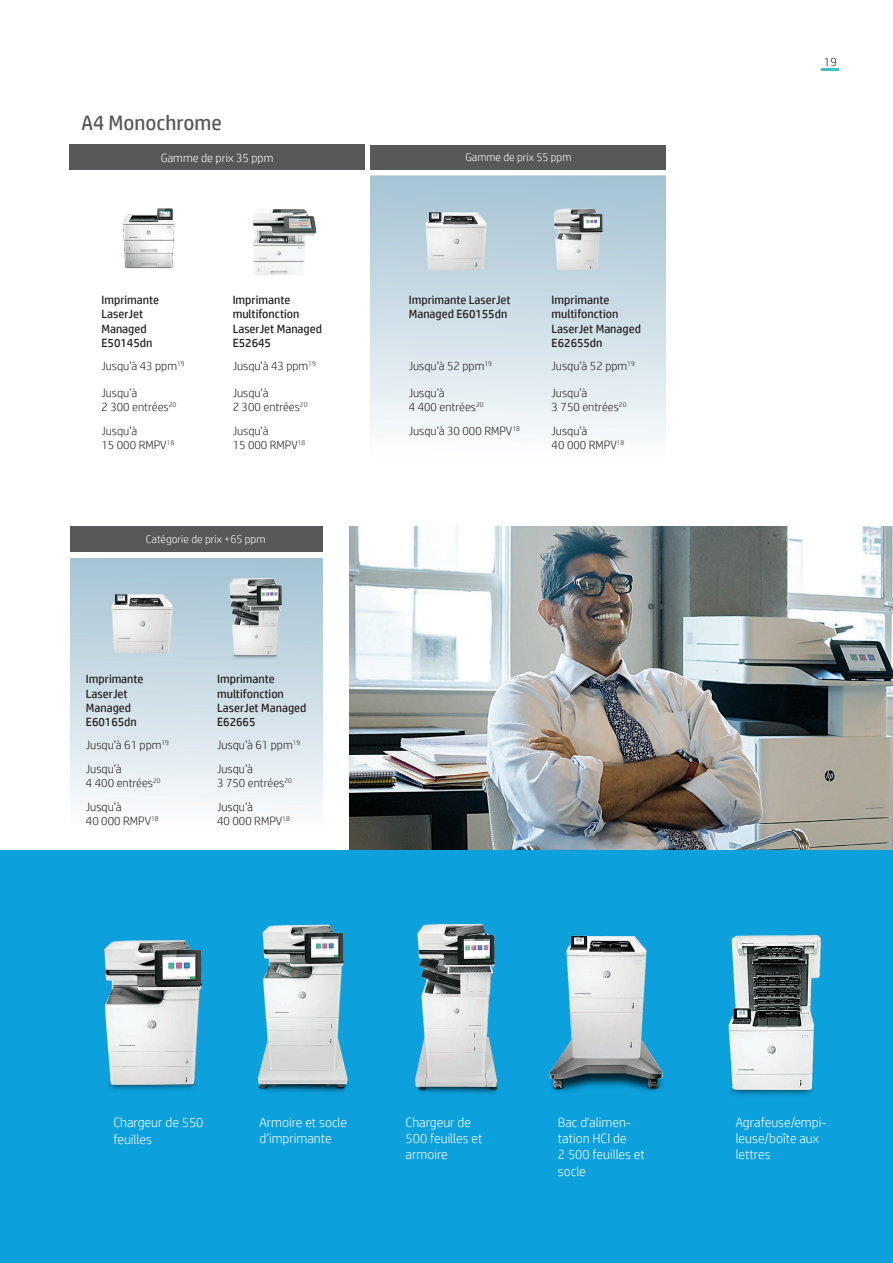
<style>
.page{position:relative;width:893px;height:1263px;background:#fff}
.page>*{position:absolute;margin:0;border:0;box-sizing:border-box;transform-origin:0 0}
.t1{font:21px "HP Simplified";color:#57585a}
.t2{font:300 13.5px/16.2px "HP Simplified";color:#fff}
.t3{font:300 12px/14.4px "HP Simplified";color:#231f20}
.t4{font:12px/14.4px "HP Simplified";color:#231f20}
.t5{font:300 12px "HP Simplified";color:#fff}
.t6{font:300 11.25px "HP Simplified";color:#fff}
</style>
<div class="page">
<img style="left:350px;top:526px;width:543px;height:324px">
<div style="left:0;top:850px;width:893px;height:413px;background:#0ca0dd"></div>
<img style="left:257px;top:924px;width:91px;height:169px">
<img style="left:414px;top:923px;width:84px;height:171px">
<img style="left:549px;top:935px;width:114px;height:157px">
<img style="left:728px;top:935px;width:93px;height:161px">
<img style="left:104px;top:940px;width:98px;height:150px">
<hr style="left:822px;top:68px;width:17px;height:3px;background:#40c1c8">
<img style="left:123px;top:208px;width:52px;height:61px">
<img style="left:253px;top:209px;width:64px;height:66px">
<div style="left:370px;top:176px;width:296px;height:282px;background:linear-gradient(to bottom,#a3c2d2,#fbfcfd)"></div>
<img style="left:554px;top:209px;width:49px;height:61px">
<img style="left:421px;top:207px;width:69px;height:72px">
<div style="left:69px;top:145px;width:296px;height:25px;background:#57585a"></div>
<div style="left:370px;top:145px;width:296px;height:25px;background:#57585a"></div>
<div style="left:70px;top:558px;width:253px;height:267px;background:linear-gradient(to bottom,#a3c2d2,#fafbfc)"></div>
<div style="left:70px;top:526px;width:253px;height:26px;background:#57585a"></div>
<img style="left:106px;top:589px;width:70px;height:72px">
<img style="left:227px;top:575px;width:58px;height:86px">
<h1 class="t1" style="left:81px;top:109px;width:142px">A4 Monochrome</h1>
<p class="t5" style="left:161px;top:150px;width:114px">Gamme de prix 35 ppm</p>
<p class="t6" style="left:465px;top:150px;width:107px">Gamme de prix 55 ppm</p>
<p class="t4" style="left:101px;top:292px;width:59px">Imprimante<br>LaserJet<br>Managed<br>E50145dn</p>
<p class="t4" style="left:233px;top:292px;width:91px">Imprimante multifonction<br>LaserJet Managed<br>E52645</p>
<p class="t4" style="left:409px;top:292px;width:103px">Imprimante LaserJet<br>Managed E60155dn</p>
<p class="t4" style="left:552px;top:292px;width:91px">Imprimante multifonction<br>LaserJet Managed<br>E62655dn</p>
<p class="t3" style="left:101px;top:358px;width:85px">Jusqu’à 43 ppm<sup>19</sup></p>
<p class="t3" style="left:233px;top:358px;width:85px">Jusqu’à 43 ppm<sup>19</sup></p>
<p class="t3" style="left:409px;top:358px;width:85px">Jusqu’à 52 ppm<sup>19</sup></p>
<p class="t3" style="left:552px;top:358px;width:85px">Jusqu’à 52 ppm<sup>19</sup></p>
<p class="t3" style="left:101px;top:385px;width:76px">Jusqu’à<br>2 300 entrées<sup>20</sup></p>
<p class="t3" style="left:233px;top:385px;width:76px">Jusqu’à<br>2 300 entrées<sup>20</sup></p>
<p class="t3" style="left:409px;top:385px;width:76px">Jusqu’à<br>4 400 entrées<sup>20</sup></p>
<p class="t3" style="left:552px;top:385px;width:76px">Jusqu’à<br>3 750 entrées<sup>20</sup></p>
<p class="t3" style="left:101px;top:423px;width:74px">Jusqu’à<br>15 000 RMPV<sup>18</sup></p>
<p class="t3" style="left:233px;top:423px;width:74px">Jusqu’à<br>15 000 RMPV<sup>18</sup></p>
<p class="t3" style="left:409px;top:423px;width:113px">Jusqu’à 30 000 RMPV<sup>18</sup></p>
<p class="t3" style="left:552px;top:423px;width:74px">Jusqu’à<br>40 000 RMPV<sup>18</sup></p>
<p class="t6" style="left:146px;top:532px;width:121px">Catégorie de prix +65 ppm</p>
<p class="t4" style="left:86px;top:672px;width:59px">Imprimante<br>LaserJet<br>Managed<br>E60165dn</p>
<p class="t4" style="left:217px;top:672px;width:91px">Imprimante multifonction<br>LaserJet Managed<br>E62665</p>
<p class="t3" style="left:86px;top:737px;width:85px">Jusqu’à 61 ppm<sup>19</sup></p>
<p class="t3" style="left:217px;top:737px;width:85px">Jusqu’à 61 ppm<sup>19</sup></p>
<p class="t3" style="left:86px;top:761px;width:76px">Jusqu’à<br>4 400 entrées<sup>20</sup></p>
<p class="t3" style="left:217px;top:761px;width:76px">Jusqu’à<br>3 750 entrées<sup>20</sup></p>
<p class="t3" style="left:86px;top:799px;width:74px">Jusqu’à<br>40 000 RMPV<sup>18</sup></p>
<p class="t3" style="left:217px;top:799px;width:74px">Jusqu’à<br>40 000 RMPV<sup>18</sup></p>
<p class="t3" style="left:824px;top:54px;width:14px">19</p>
<p class="t2" style="left:113px;top:1113px;width:92px;line-height:17px">Chargeur de 550 feuilles</p>
<p class="t2" style="left:259px;top:1114px;width:89px">Armoire et socle d’imprimante</p>
<p class="t2" style="left:406px;top:1114px;width:78px">Chargeur de<br>500 feuilles et armoire</p>
<p class="t2" style="left:558px;top:1114px;width:88px">Bac d'alimen&shy;tation HCI de<br>2 500 feuilles et socle</p>
<p class="t2" style="left:736px;top:1114px;width:92px">Agrafeuse/empi&shy;leuse/boîte aux lettres</p>
</div>
